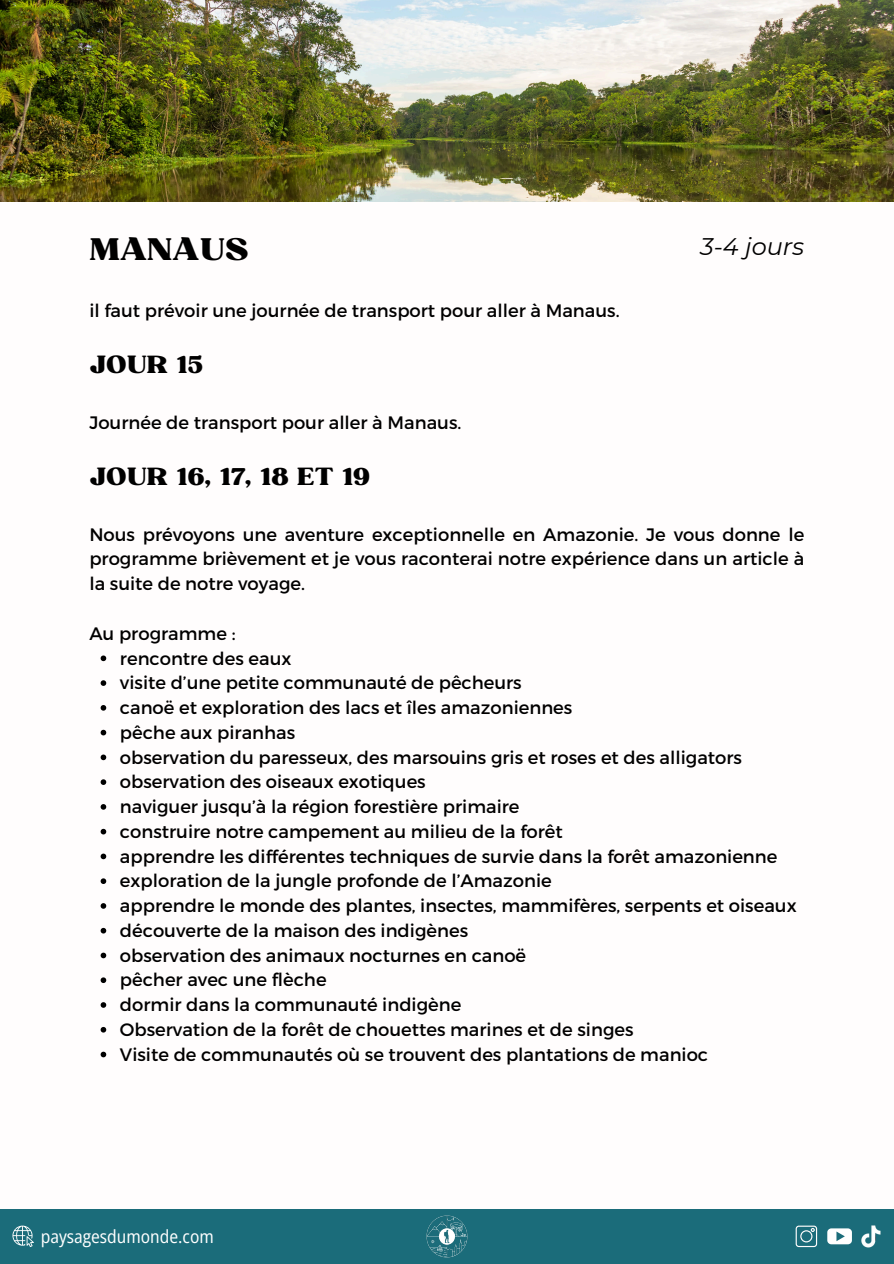
<style>
.page{position:relative;width:894px;height:1264px;background:#fff}
.page>*{position:absolute;margin:0;border:0;box-sizing:border-box;transform-origin:0 0}
.t1{font:30px "Bugaki";color:#000}
.t2{font:24px "Bugaki";color:#000}
.t3{font:italic 24px "Montserrat";color:#000}
.t4{font:18px/24.8px "Montserrat";color:#000;text-align:justify}
.t5{font:semi-condensed 18px "Open Sans";color:#fff}
</style>
<div class="page">
<div style="left:0;top:1209px;width:893px;height:54px;background:#1b6c7a"></div>
<img style="left:426px;top:1215px;width:41px;height:42px">
<svg style="left:12px;top:1225px;width:22px;height:21px"></svg>
<svg style="left:827px;top:1228px;width:24px;height:16px"></svg>
<svg style="left:795px;top:1225px;width:21px;height:21px"></svg>
<img style="left:861px;top:1225px;width:19px;height:21px">
<img style="left:0;top:0;width:893px;height:201px">
<svg style="left:101px;top:655px;width:5px;height:6px"></svg>
<svg style="left:101px;top:680px;width:5px;height:6px"></svg>
<svg style="left:101px;top:705px;width:5px;height:5px"></svg>
<svg style="left:101px;top:729px;width:5px;height:6px"></svg>
<svg style="left:101px;top:754px;width:5px;height:6px"></svg>
<svg style="left:101px;top:779px;width:5px;height:6px"></svg>
<svg style="left:101px;top:804px;width:5px;height:5px"></svg>
<svg style="left:101px;top:828px;width:5px;height:6px"></svg>
<svg style="left:101px;top:853px;width:5px;height:6px"></svg>
<svg style="left:101px;top:878px;width:5px;height:6px"></svg>
<svg style="left:101px;top:903px;width:5px;height:5px"></svg>
<svg style="left:101px;top:927px;width:5px;height:6px"></svg>
<svg style="left:101px;top:952px;width:5px;height:6px"></svg>
<svg style="left:101px;top:977px;width:5px;height:6px"></svg>
<svg style="left:101px;top:1002px;width:5px;height:5px"></svg>
<svg style="left:101px;top:1026px;width:5px;height:6px"></svg>
<svg style="left:101px;top:1051px;width:5px;height:6px"></svg>
<h2 class="t1" style="left:89px;top:230px;width:161px">MANAUS</h2>
<p class="t3" style="left:700px;top:231px;width:105px">3-4 jours</p>
<p class="t4" style="left:89px;top:297px;width:531px">il faut prévoir une journée de transport pour aller à Manaus.</p>
<h2 class="t2" style="left:89px;top:350px;width:115px">JOUR 15</h2>
<p class="t4" style="left:89px;top:409px;width:373px">Journée de transport pour aller à Manaus.</p>
<p class="t2" style="left:89px;top:462px;width:282px">JOUR 16, 17, 18 ET 19</p>
<p class="t4" style="left:89px;top:521px;width:716px">Nous prévoyons une aventure exceptionnelle en Amazonie. Je vous donne le programme brièvement et je vous raconterai notre expérience dans un article à la suite de notre voyage.</p>
<p class="t4" style="left:89px;top:620px;width:148px">Au programme :</p>
<p class="t4" style="left:120px;top:645px;width:173px">rencontre des eaux</p>
<p class="t4" style="left:120px;top:669px;width:403px">visite d’une petite communauté de pêcheurs</p>
<p class="t4" style="left:120px;top:694px;width:453px">canoë et exploration des lacs et îles amazoniennes</p>
<p class="t4" style="left:120px;top:719px;width:177px">pêche aux piranhas</p>
<p class="t4" style="left:120px;top:744px;width:623px">observation du paresseux, des marsouins gris et roses et des alligators</p>
<p class="t4" style="left:120px;top:768px;width:307px">observation des oiseaux exotiques</p>
<p class="t4" style="left:120px;top:793px;width:401px">naviguer jusqu’à la région forestière primaire</p>
<p class="t4" style="left:120px;top:818px;width:444px">construire notre campement au milieu de la forêt</p>
<p class="t4" style="left:120px;top:843px;width:658px">apprendre les différentes techniques de survie dans la forêt amazonienne</p>
<p class="t4" style="left:120px;top:867px;width:433px">exploration de la jungle profonde de l’Amazonie</p>
<p class="t4" style="left:120px;top:892px;width:678px">apprendre le monde des plantes, insectes, mammifères, serpents et oiseaux</p>
<p class="t4" style="left:120px;top:917px;width:349px">découverte de la maison des indigènes</p>
<p class="t4" style="left:120px;top:942px;width:407px">observation des animaux nocturnes en canoë</p>
<p class="t4" style="left:120px;top:966px;width:208px">pêcher avec une flèche</p>
<p class="t4" style="left:120px;top:991px;width:343px">dormir dans la communauté indigène</p>
<p class="t4" style="left:120px;top:1016px;width:515px">Observation de la forêt de chouettes marines et de singes</p>
<p class="t4" style="left:120px;top:1041px;width:589px">Visite de communautés où se trouvent des plantations de manioc</p>
<h3 class="t5" style="left:41px;top:1223px;width:174px">paysagesdumonde.com</h3>
</div>
